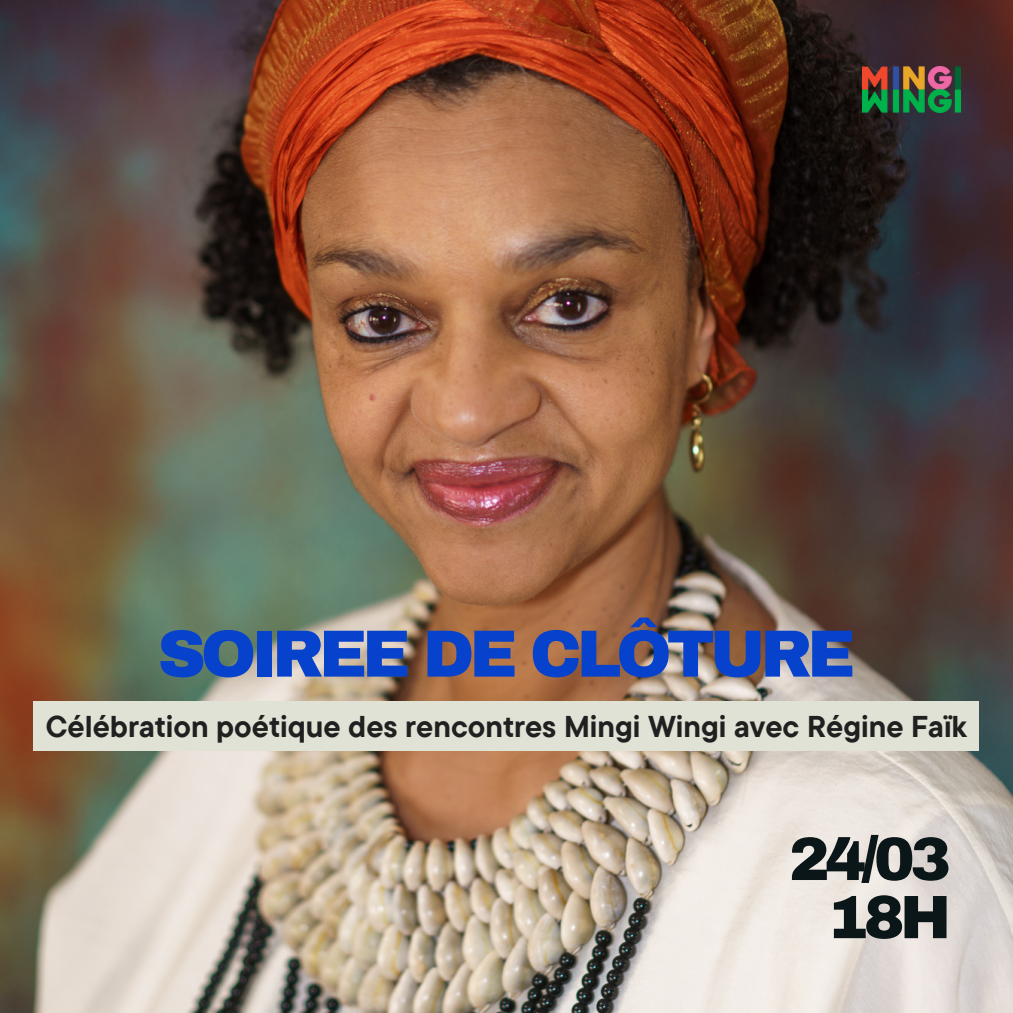
<style>
.page{position:relative;width:1013px;height:1013px;background:#fff}
.page>*{position:absolute;margin:0;border:0;box-sizing:border-box;transform-origin:0 0}
.t1{font:900 66.62px "Archivo";letter-spacing:-.075em;color:#0742cd}
.t2{font:900 61.25px/58.1px "Archivo";letter-spacing:-.075em;color:#0b1618;text-align:right}
.t3{font:700 30px "TT Commons Pro";color:#202020}
</style>
<div class="page">
<img style="left:0;top:0;width:1012px;height:1012px">
<img style="left:862px;top:66px;width:98px;height:46px">
<div style="left:34px;top:700px;width:945px;height:50px;background:#dfe2d5"></div>
<p class="t1" style="left:157px;top:618px;width:699px">SOIREE DE CLÔTURE</p>
<h1 class="t3" style="left:46px;top:706px;width:922px">Célébration poétique des rencontres Mingi Wingi avec Régine Faïk</h1>
<p class="t2" style="left:789px;top:830px;width:164px">24/03<br>18H</p>
</div>
